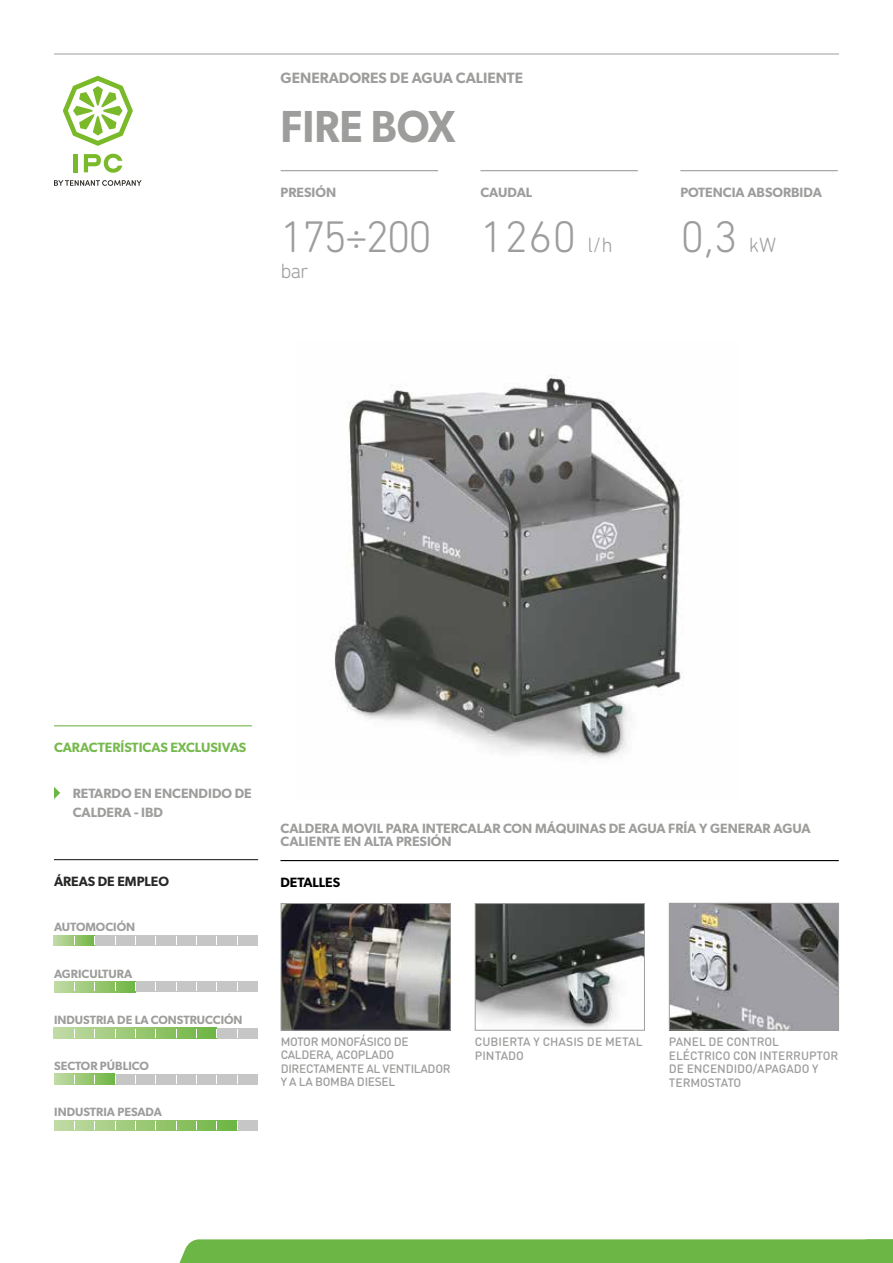
<style>
.page{position:relative;width:893px;height:1263px;background:#fff}
.page>*{position:absolute;margin:0;border:0;box-sizing:border-box;transform-origin:0 0}
.t1{font:300 45px "DIN Next Rounded LT Pro";letter-spacing:-.06em;color:#9d9d9c}
.t2{font:600 45px "Gibson";color:#9d9d9c;scale:.93 1}
.t3{font:300 21px "DIN Next Rounded LT Pro";color:#9d9d9c}
.t4{font:600 15px "Gibson";color:#9d9d9c}
.t5{font:600 13.5px/19.5px "Gibson";color:#9d9d9c}
.t6{font:600 13.5px "Gibson";color:#76b94d}
.t7{font:600 13.5px "Gibson";color:#282827}
.t8{font:600 13.5px "Gibson";color:#000}
.t9{font:500 12px/13.5px "DIN Round Pro";letter-spacing:-.015em;color:#9d9d9c}
.t10{font:600 12px "Gibson";color:#9d9d9c}
.t11{font:500 12px/13.5px "DIN Round Pro";letter-spacing:.005em;color:#9d9d9c}
.s1{font-size:21px}
</style>
<div class="page">
<hr style="left:54px;top:54px;width:785px;height:1px;background:#9d9d9c">
<div style="left:179px;top:1239px;width:714px;height:24px;background:#6bb644"></div>
<hr style="left:281px;top:170px;width:157px;height:1px;background:#9d9d9c">
<hr style="left:480px;top:170px;width:158px;height:1px;background:#9d9d9c">
<hr style="left:680px;top:170px;width:158px;height:1px;background:#9d9d9c">
<hr style="left:54px;top:725px;width:198px;height:1px;background:#76b94d">
<svg style="left:54px;top:787px;width:6px;height:12px"></svg>
<img style="left:334px;top:377px;width:349px;height:382px">
<div style="left:54px;top:1074px;width:204px;height:10px;background:#c6c6c6"></div>
<svg style="left:54px;top:1074px;width:61px;height:10px"></svg>
<div style="left:54px;top:935px;width:204px;height:11px;background:#c6c6c6"></div>
<svg style="left:54px;top:935px;width:41px;height:11px"></svg>
<div style="left:54px;top:1028px;width:204px;height:10px;background:#c6c6c6"></div>
<svg style="left:54px;top:1028px;width:163px;height:10px;background:#9dca7a"></svg>
<div style="left:54px;top:981px;width:204px;height:11px;background:#c6c6c6"></div>
<svg style="left:54px;top:981px;width:81px;height:11px"></svg>
<div style="left:54px;top:1120px;width:204px;height:10px;background:#c6c6c6"></div>
<svg style="left:54px;top:1120px;width:183px;height:11px;background:#9cca78"></svg>
<hr style="left:54px;top:859px;width:204px;height:1px;background:#282827">
<hr style="left:280px;top:860px;width:559px;height:1px;background:#000">
<img style="left:283px;top:905px;width:166px;height:124px">
<div style="left:281px;top:903px;width:170px;height:128px;border:1px solid #9d9d9c"></div>
<img style="left:477px;top:905px;width:166px;height:124px">
<div style="left:475px;top:903px;width:170px;height:128px;border:1px solid #9d9d9c"></div>
<img style="left:671px;top:905px;width:166px;height:123px">
<div style="left:669px;top:903px;width:170px;height:127px;border:1px solid #9d9d9c"></div>
<hr style="left:74px;top:154px;width:4px;height:18px;background:#7ab929">
<svg style="left:84px;top:154px;width:38px;height:19px"></svg>
<svg style="left:63px;top:76px;width:70px;height:70px"></svg>
<svg style="left:54px;top:180px;width:88px;height:6px"></svg>
<p class="t4" style="left:281px;top:69px;width:244px">GENERADORES DE AGUA CALIENTE</p>
<h1 class="t2" style="left:281px;top:100px;width:189px">FIRE BOX</h1>
<p class="t5" style="left:281px;top:182px;width:57px">PRESIÓN</p>
<p class="t5" style="left:480px;top:182px;width:53px">CAUDAL</p>
<p class="t5" style="left:680px;top:182px;width:143px">POTENCIA ABSORBIDA</p>
<h1 class="t1" style="left:281px;top:211px;width:153px">175÷200</h1>
<h2 class="t3" style="left:281px;top:258px;width:29px">bar</h2>
<h1 class="t1" style="left:480px;top:211px;width:134px">1260 <span class="s1">l/h</span></h1>
<h1 class="t1" style="left:680px;top:211px;width:98px">0,3 <span class="s1">kW</span></h1>
<p class="t6" style="left:54px;top:739px;width:194px">CARACTERÍSTICAS EXCLUSIVAS</p>
<p class="t5" style="left:73px;top:783px;width:181px">RETARDO EN ENCENDIDO DE<br>CALDERA - IBD</p>
<p class="t5" style="left:281px;top:821px;width:531px;line-height:13.5px">CALDERA MOVIL PARA INTERCALAR CON MÁQUINAS DE AGUA FRÍA Y GENERAR AGUA<br>CALIENTE EN ALTA PRESIÓN</p>
<p class="t7" style="left:54px;top:873px;width:117px">ÁREAS DE EMPLEO</p>
<p class="t8" style="left:280px;top:874px;width:61px">DETALLES</p>
<p class="t10" style="left:54px;top:920px;width:83px">AUTOMOCIÓN</p>
<p class="t10" style="left:54px;top:966px;width:80px">AGRICULTURA</p>
<p class="t10" style="left:54px;top:1012px;width:190px">INDUSTRIA DE LA CONSTRUCCIÓN</p>
<p class="t10" style="left:54px;top:1058px;width:96px">SECTOR PÚBLICO</p>
<p class="t10" style="left:54px;top:1105px;width:109px">INDUSTRIA PESADA</p>
<p class="t9" style="left:281px;top:1034px;width:171px">MOTOR MONOFÁSICO DE<br>CALDERA, ACOPLADO<br>DIRECTAMENTE AL VENTILADOR<br>Y A LA BOMBA DIESEL</p>
<p class="t11" style="left:475px;top:1035px;width:169px">CUBIERTA Y CHASIS DE METAL<br>PINTADO</p>
<p class="t9" style="left:669px;top:1035px;width:171px">PANEL DE CONTROL<br>ELÉCTRICO CON INTERRUPTOR<br>DE ENCENDIDO/APAGADO Y<br>TERMOSTATO</p>
</div>
